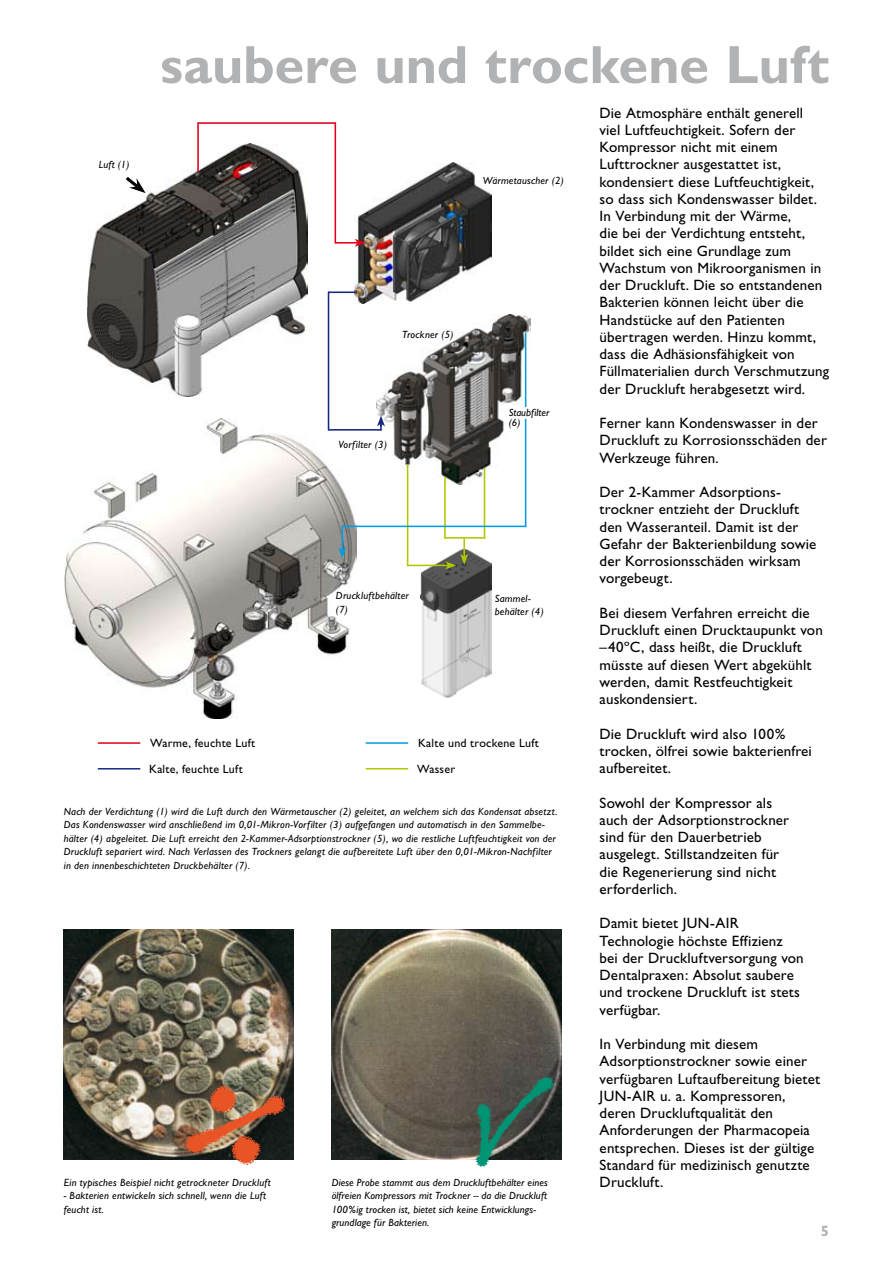
<style>
.page{position:relative;width:893px;height:1263px;background:#fff}
.page>*{position:absolute;margin:0;border:0;box-sizing:border-box;transform-origin:0 0}
.t1{font:700 54px "Gill Sans";letter-spacing:-.005em;color:#b1b2b4}
.t2{font:15px/17.2px "Gill Sans";letter-spacing:.01em;color:#000}
.t3{font:12px/25.5px "Gill Sans";letter-spacing:.02em;color:#000}
.t4{font:italic 10.5px/13.5px "Gill Sans";letter-spacing:.02em;color:#000}
.t5{font:italic 10.5px/10.5px "Gill Sans";color:#000}
</style>
<div class="page">
<img style="left:376px;top:315px;width:154px;height:169px">
<img style="left:355px;top:163px;width:136px;height:140px">
<div style="left:464px;top:281px;width:53px;height:26px;background:#fff"></div>
<img style="left:420px;top:550px;width:71px;height:147px">
<img style="left:88px;top:143px;width:219px;height:253px">
<img style="left:65px;top:418px;width:291px;height:301px">
<img style="left:332px;top:929px;width:229px;height:230px">
<img style="left:64px;top:929px;width:229px;height:230px">
<img style="left:179px;top:1074px;width:115px;height:92px">
<img style="left:465px;top:1066px;width:97px;height:101px">
<hr style="left:98px;top:742px;width:42px;height:2px;background:#e2001a">
<hr style="left:98px;top:768px;width:42px;height:1px;background:#162983">
<hr style="left:366px;top:742px;width:42px;height:2px;background:#009ee0">
<hr style="left:366px;top:768px;width:42px;height:1px;background:#b1c800">
<hr style="left:407px;top:464px;width:1px;height:102px;background:#b1c800">
<hr style="left:407px;top:565px;width:41px;height:1px;background:#b1c800">
<hr style="left:484px;top:468px;width:1px;height:70px;background:#b1c800">
<hr style="left:197px;top:122px;width:2px;height:50px;background:#e2001a">
<hr style="left:198px;top:122px;width:138px;height:2px;background:#e2001a">
<hr style="left:335px;top:122px;width:1px;height:121px;background:#e2001a">
<hr style="left:335px;top:242px;width:22px;height:2px;background:#e2001a">
<svg style="left:355px;top:239px;width:11px;height:8px"></svg>
<hr style="left:328px;top:292px;width:1px;height:138px;background:#162983">
<hr style="left:328px;top:291px;width:29px;height:2px;background:#162983">
<hr style="left:341px;top:526px;width:2px;height:24px;background:#009ee0">
<svg style="left:338px;top:547px;width:8px;height:11px"></svg>
<svg style="left:122px;top:174px;width:24px;height:19px"></svg>
<hr style="left:444px;top:477px;width:2px;height:62px;background:#b1c800">
<svg style="left:445px;top:539px;width:23px;height:30px"></svg>
<hr style="left:328px;top:429px;width:53px;height:2px;background:#162983">
<hr style="left:525px;top:333px;width:1px;height:194px;background:#009ee0">
<svg style="left:377px;top:415px;width:8px;height:16px"></svg>
<hr style="left:444px;top:537px;width:41px;height:2px;background:#b1c800">
<hr style="left:342px;top:526px;width:184px;height:1px;background:#009ee0">
<div style="left:506px;top:407px;width:55px;height:11px;background:#fff"></div>
<h1 class="t1" style="left:160px;top:33px;width:671px">saubere und trockene Luft</h1>
<p class="t4" style="left:99px;top:158px;width:32px">Luft (1)</p>
<p class="t3" style="left:149px;top:730px;width:108px">Warme, feuchte Luft<br>Kalte, feuchte Luft</p>
<p class="t4" style="left:483px;top:174px;width:83px">Wärmetauscher (2)</p>
<p class="t4" style="left:402px;top:328px;width:53px">Trockner (5)</p>
<p class="t4" style="left:338px;top:437px;width:50px">Vorfilter (3)</p>
<p class="t5" style="left:509px;top:407px;width:42px">Staubfilter (6)</p>
<p class="t4" style="left:336px;top:589px;width:74px">Druckluftbehälter (7)</p>
<p class="t4" style="left:495px;top:592px;width:51px">Sammel&shy;behälter (4)</p>
<p class="t3" style="left:417px;top:730px;width:123px">Kalte und trockene Luft<br>Wasser</p>
<p class="t4" style="left:64px;top:805px;width:495px">Nach der Verdichtung (1) wird die Luft durch den Wärmetauscher (2) geleitet, an welchem sich das Kondensat absetzt.<br>Das Kondenswasser wird anschließend im 0,01-Mikron-Vorfilter (3) aufgefangen und automatisch in den Sammelbe&shy;hälter (4) abgeleitet. Die Luft erreicht den 2-Kammer-Adsorptionstrockner (5), wo die restliche Luftfeuchtigkeit von der Druckluft separiert wird. Nach Verlassen des Trockners gelangt die aufbereitete Luft über den 0,01-Mikron-Nachfilter in den innenbeschichteten Druckbehälter (7).</p>
<p class="t4" style="left:64px;top:1175px;width:209px">Ein typisches Beispiel nicht getrockneter Druckluft</p>
<p class="t4" style="left:64px;top:1189px;width:204px">- Bakterien entwickeln sich schnell, wenn die Luft feucht ist.</p>
<p class="t4" style="left:332px;top:1175px;width:218px">Diese Probe stammt aus dem Druckluftbehälter eines ölfreien Kompressors mit Trockner – da die Druckluft 100%ig trocken ist, bietet sich keine Entwicklungs&shy;grundlage für Bakterien.</p>
<p class="t2" style="left:600px;top:104px;width:231px">Die Atmosphäre enthält generell<br>viel Luftfeuchtigkeit. Sofern der Kompressor nicht mit einem Lufttrockner ausgestattet ist, kondensiert diese Luftfeuchtigkeit, so dass sich Kondenswasser bildet.<br>In Verbindung mit der Wärme,<br>die bei der Verdichtung entsteht, bildet sich eine Grundlage zum Wachstum von Mikroorganismen in der Druckluft. Die so entstandenen Bakterien können leicht über die Handstücke auf den Patienten übertragen werden. Hinzu kommt, dass die Adhäsionsfähigkeit von Füllmaterialien durch Verschmutzung der Druckluft herabgesetzt wird.</p>
<p class="t2" style="left:600px;top:414px;width:229px">Ferner kann Kondenswasser in der<br>Druckluft zu Korrosionsschäden der<br>Werkzeuge führen.</p>
<p class="t2" style="left:600px;top:483px;width:218px">Der 2-Kammer Adsorptions&shy;trockner entzieht der Druckluft den Wasseranteil. Damit ist der<br>Gefahr der Bakterienbildung sowie der Korrosionsschäden wirksam vorgebeugt.</p>
<p class="t2" style="left:600px;top:604px;width:225px">Bei diesem Verfahren erreicht die<br>Druckluft einen Drucktaupunkt von –40ºC, dass heißt, die Druckluft müsste auf diesen Wert abgekühlt werden, damit Restfeuchtigkeit auskondensiert.</p>
<p class="t2" style="left:600px;top:725px;width:214px">Die Druckluft wird also 100% trocken, ölfrei sowie bakterienfrei aufbereitet.</p>
<p class="t2" style="left:600px;top:794px;width:191px">Sowohl der Kompressor als auch der Adsorptionstrockner sind für den Dauerbetrieb ausgelegt. Stillstandzeiten für die Regenerierung sind nicht erforderlich.</p>
<p class="t2" style="left:600px;top:915px;width:206px">Damit bietet JUN-AIR<br>Technologie höchste Effizienz bei der Druckluftversorgung von<br>Dentalpraxen: Absolut saubere und trockene Druckluft ist stets verfügbar.</p>
<p class="t2" style="left:600px;top:1035px;width:222px">In Verbindung mit diesem<br>Adsorptionstrockner sowie einer verfügbaren Luftaufbereitung bietet<br>JUN-AIR u. a. Kompressoren, deren Druckluftqualität den<br>Anforderungen der Pharmacopeia entsprechen. Dieses ist der gültige<br>Standard für medizinisch genutzte<br>Druckluft.</p>
</div>
